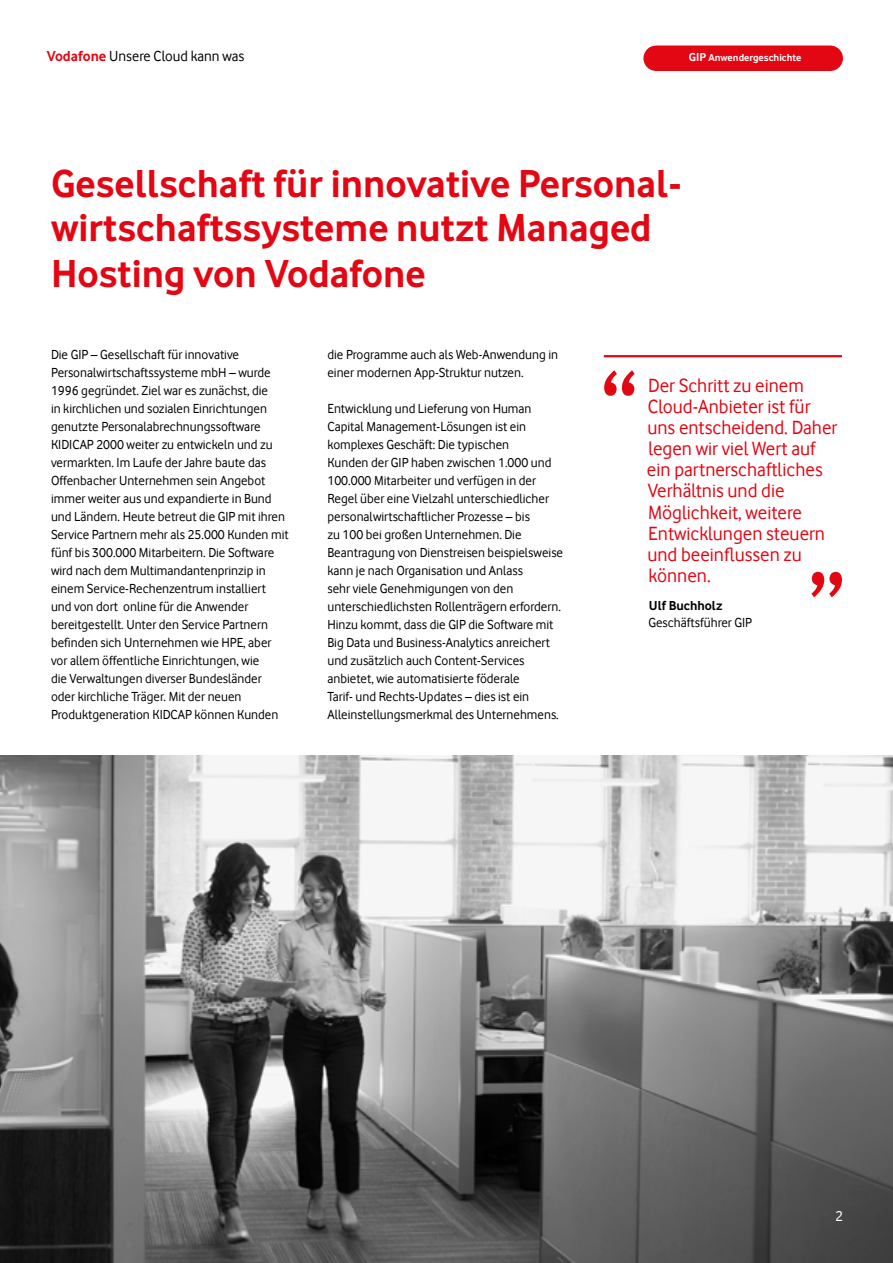
<style>
.page{position:relative;width:893px;height:1263px;background:#fff}
.page>*{position:absolute;margin:0;border:0;box-sizing:border-box;transform-origin:0 0}
.t1{font:700 40.5px/45px "Vodafone Rg";color:#e30613}
.t2{font:19.65px/21.1px "Vodafone Rg";color:#e30613}
.t3{font:15px "Vodafone Rg";color:#000}
.t4{font:15px "Vodafone Rg";color:#fff}
.t5{font:13.5px/18px "Vodafone Rg";color:#000}
.t6{font:700 13.5px "Vodafone Rg";color:#000}
.t7{font:700 10.5px "Vodafone Rg";color:#fff}
.s1{font-weight:700;color:#e30613}
.s2{font-size:12px}
</style>
<div class="page">
<div style="left:656px;top:46px;width:174px;height:25px;background:#e30613"></div>
<hr style="left:604px;top:355px;width:238px;height:2px;background:#e30613">
<svg style="left:604px;top:370px;width:31px;height:26px"></svg>
<svg style="left:811px;top:572px;width:31px;height:25px"></svg>
<img style="left:0;top:755px;width:893px;height:508px">
<p class="t3" style="left:47px;top:48px;width:199px"><span class="s1">Vodafone</span> Unsere Cloud kann was</p>
<p class="t7" style="left:689px;top:52px;width:114px"><span class="s2">GIP</span> Anwendergeschichte</p>
<h1 class="t1" style="left:51px;top:160px;width:632px">Gesellschaft für innovative Personal&shy;wirtschaftssysteme nutzt Managed<br>Hosting von Vodafone</h1>
<p class="t5" style="left:51px;top:345px;width:239px">Die GIP – Gesellschaft für innovative Personalwirtschaftssysteme mbH – wurde 1996 gegründet. Ziel war es zunächst, die<br>in kirchlichen und sozialen Einrichtungen genutzte Personalabrechnungssoftware KIDICAP 2000 weiter zu entwickeln und zu vermarkten. Im Laufe der Jahre baute das Offenbacher Unternehmen sein Angebot immer weiter aus und expandierte in Bund und Ländern. Heute betreut die GIP mit ihren Service Partnern mehr als 25.000 Kunden mit fünf bis 300.000 Mitarbeitern. Die Software wird nach dem Multimandantenprinzip in einem Service-Rechenzentrum installiert und von dort online für die Anwender bereitgestellt. Unter den Service Partnern befinden sich Unternehmen wie HPE, aber vor allem öffentliche Einrichtungen, wie<br>die Verwaltungen diverser Bundesländer oder kirchliche Träger. Mit der neuen Produktgeneration KIDCAP können Kunden</p>
<p class="t5" style="left:327px;top:345px;width:232px">die Programme auch als Web-Anwendung in einer modernen App-Struktur nutzen.</p>
<p class="t5" style="left:327px;top:399px;width:237px">Entwicklung und Lieferung von Human Capital Management-Lösungen ist ein komplexes Geschäft: Die typischen<br>Kunden der GIP haben zwischen 1.000 und 100.000 Mitarbeiter und verfügen in der Regel über eine Vielzahl unterschiedlicher personalwirtschaftlicher Prozesse – bis<br>zu 100 bei großen Unternehmen. Die Beantragung von Dienstreisen beispielsweise kann je nach Organisation und Anlass<br>sehr viele Genehmigungen von den unterschiedlichsten Rollenträgern erfordern.<br>Hinzu kommt, dass die GIP die Software mit Big Data und Business-Analytics anreichert und zusätzlich auch Content-Services anbietet, wie automatisierte föderale<br>Tarif- und Rechts-Updates – dies ist ein Alleinstellungsmerkmal des Unternehmens.</p>
<h2 class="t2" style="left:647px;top:375px;width:192px">Der Schritt zu einem<br>Cloud-Anbieter ist für uns entscheidend. Daher legen wir viel Wert auf ein partnerschaftliches<br>Verhältnis und die<br>Möglichkeit, weitere<br>Entwicklungen steuern und beeinflussen zu können.</h2>
<p class="t6" style="left:649px;top:598px;width:75px">Ulf Buchholz</p>
<p class="t5" style="left:648px;top:613px;width:105px">Geschäftsführer GIP</p>
<p class="t4" style="left:835px;top:1207px;width:9px">2</p>
</div>
